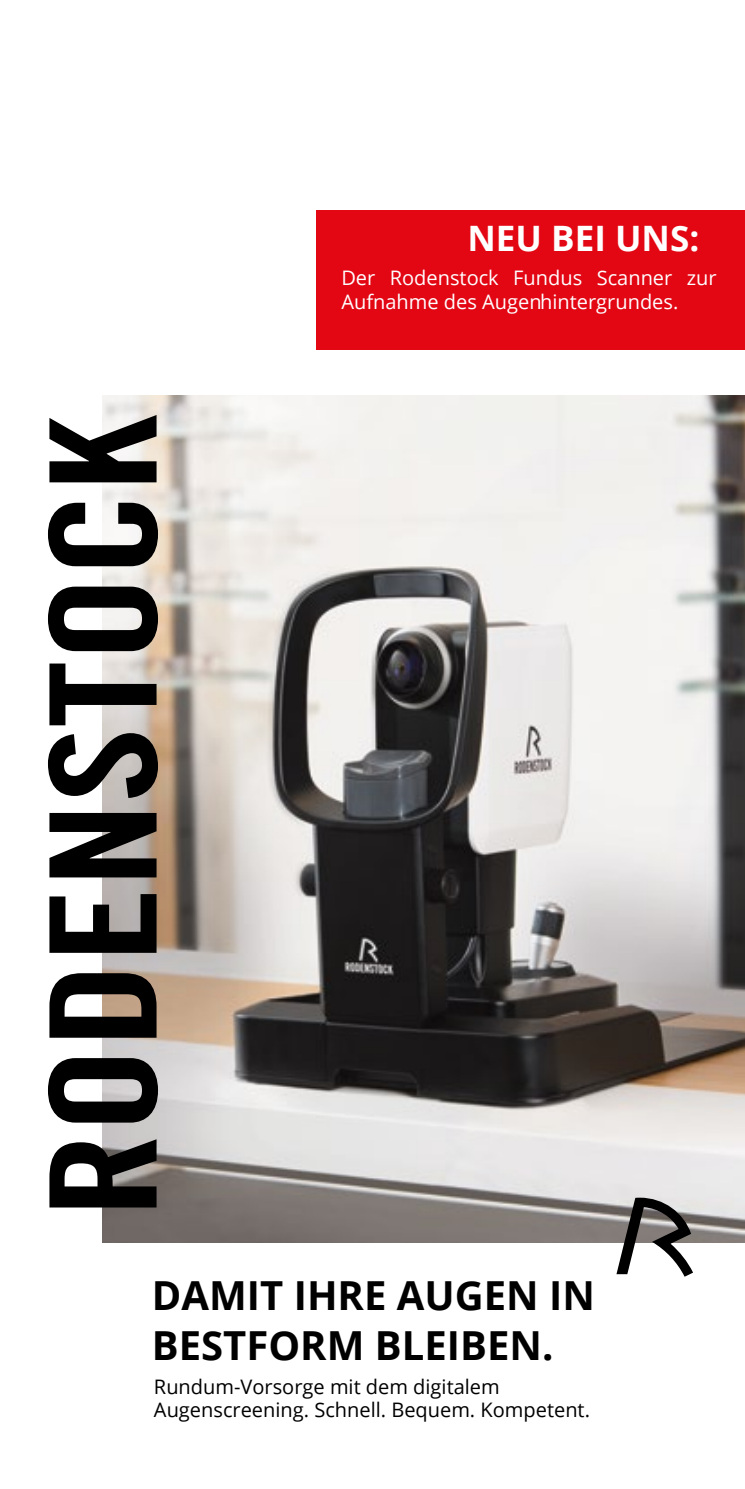
<style>
.page{position:relative;width:745px;height:1489px;background:#fff}
.page>*{position:absolute;margin:0;border:0;box-sizing:border-box;transform-origin:0 0}
.t1{font:700 40px/49.5px "Open Sans";color:#000}
.t2{font:700 35px "Open Sans";color:#fff}
.t3{font:20px/22.8px "Open Sans";color:#000}
.t4{font:20px/24px "Open Sans";color:#fff}
</style>
<div class="page">
<img style="left:102px;top:395px;width:642px;height:847px">
<svg style="left:49px;top:1139px;width:107px;height:68px;background:#444342"></svg>
<svg style="left:48px;top:1058px;width:110px;height:64px;background:#4b4b4b"></svg>
<svg style="left:49px;top:973px;width:107px;height:64px;background:#433e3a"></svg>
<svg style="left:49px;top:894px;width:107px;height:58px"></svg>
<svg style="left:49px;top:813px;width:107px;height:64px;background:#373635"></svg>
<svg style="left:48px;top:733px;width:110px;height:65px"></svg>
<svg style="left:49px;top:663px;width:107px;height:62px"></svg>
<svg style="left:48px;top:586px;width:110px;height:65px"></svg>
<svg style="left:48px;top:502px;width:110px;height:64px"></svg>
<svg style="left:49px;top:415px;width:107px;height:67px"></svg>
<svg style="left:616px;top:1197px;width:76px;height:79px"></svg>
<div style="left:317px;top:210px;width:427px;height:139px;background:#e30613"></div>
<h2 class="t2" style="left:467px;top:214px;width:233px">NEU BEI UNS:</h2>
<p class="t4" style="left:341px;top:266px;width:376px">Der Rodenstock Fundus Scanner zur<br>Aufnahme des Augen hintergrundes.</p>
<h1 class="t1" style="left:152px;top:1269px;width:444px">DAMIT IHRE AUGEN IN<br>BESTFORM BLEIBEN.</h1>
<p class="t3" style="left:154px;top:1374px;width:437px">Rundum-Vorsorge mit dem digitalem<br>Augenscreening. Schnell. Bequem. Kompetent.</p>
</div>
